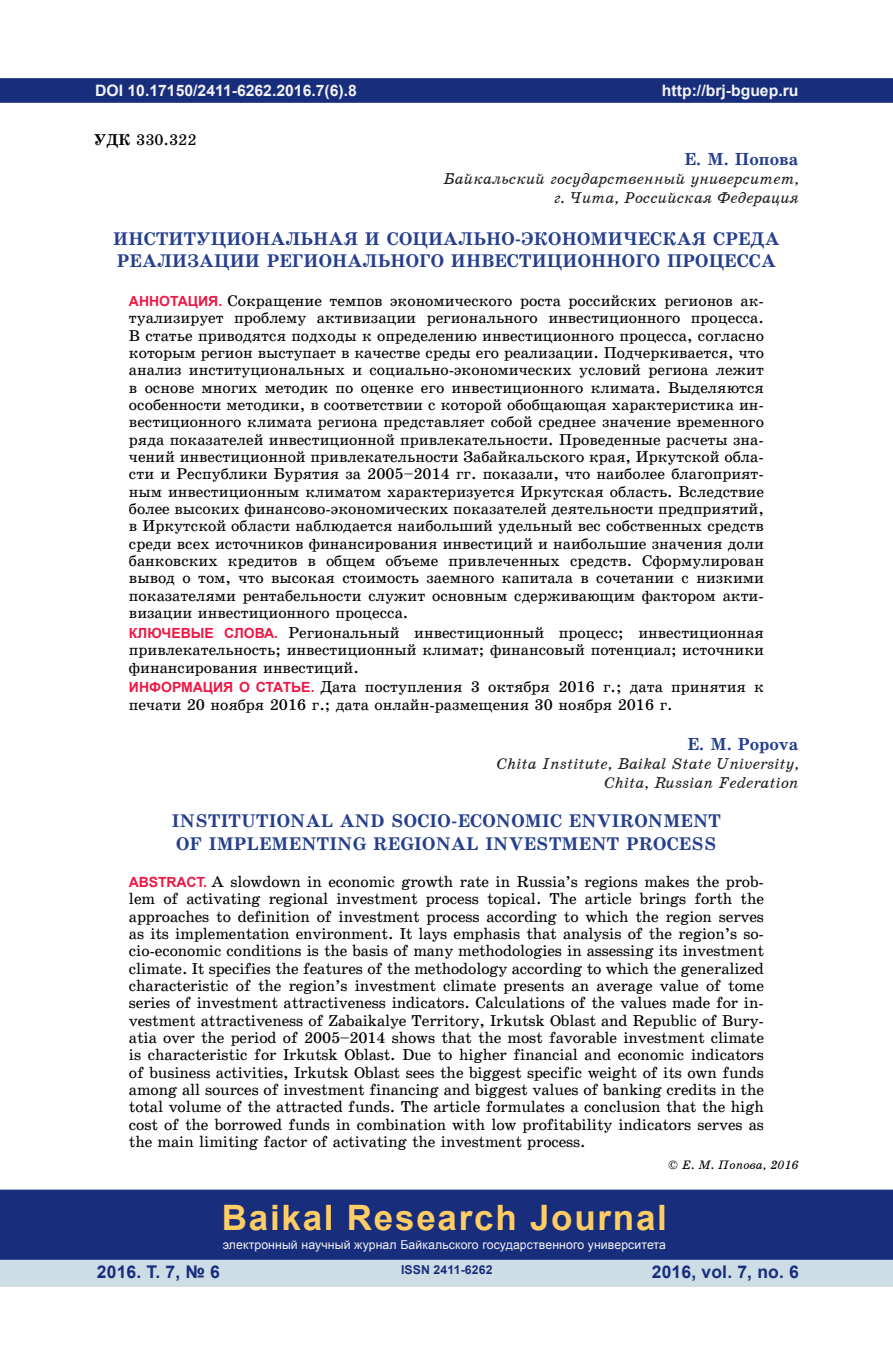
<style>
.page{position:relative;width:893px;height:1360px;background:#fff}
.page>*{position:absolute;margin:0;border:0;box-sizing:border-box;transform-origin:0 0}
.t1{font:700 35px "Arial";letter-spacing:.05em;color:#fecd64}
.t2{font:18.38px/22.2px "School Book C Bold";letter-spacing:.01em;color:#253f8e}
.t3{font:700 17.5px "Arial";letter-spacing:.01em;color:#182d7c}
.t4{font:17.5px "School Book C Bold";color:#253f8e}
.t5{font:15.75px/17.3px "School Book C";color:#000;text-align:justify}
.t6{font:15.75px/18.9px "School Book C Italic";color:#231f20;text-align:right}
.t7{font:700 15.75px "Arial";color:#f2f3f4}
.t8{font:12.25px "Arial";letter-spacing:.01em;color:#f2f3f4}
.t9{font:12.25px "School Book C Italic";color:#000}
.t10{font:700 12.25px "Arial";letter-spacing:.01em;color:#182d7c}
.s1{font-family:"School Book C Bold"}
.s2{font-family:"Arial";font-weight:700;font-size:14px;color:#ed1845}
</style>
<div class="page">
<div style="left:0;top:78px;width:893px;height:25px;background:#182d7c;border:2px solid #182d7c"></div>
<div style="left:0;top:1258px;width:893px;height:28px;background:#cddde6"></div>
<div style="left:0;top:1189px;width:893px;height:70px;background:#182d7c;border:2px solid #182d7c"></div>
<p class="t7" style="left:95px;top:79px;width:263px">DOI 10.17150/2411-6262.2016.7(6).8</p>
<p class="t5" style="left:94px;top:131px;width:104px"><span class="s1">УДК</span> 330.322</p>
<p class="t7" style="left:662px;top:79px;width:138px">http://brj-bguep.ru</p>
<p class="t4" style="left:684px;top:150px;width:116px">Е. М. Попова</p>
<p class="t6" style="left:443px;top:169px;width:357px">Байкальский государственный университет, г. Чита, Российская Федерация</p>
<p class="t2" style="left:113px;top:227px;width:668px">ИНСТИТУЦИОНАЛЬНАЯ И СОЦИАЛЬНО-ЭКОНОМИЧЕСКАЯ СРЕДА<br>РЕАЛИЗАЦИИ РЕГИОНАЛЬНОГО ИНВЕСТИЦИОННОГО ПРОЦЕССА</p>
<p class="t5" style="left:129px;top:292px;width:637px"><span class="s2">АННОТАЦИЯ.</span> Сокращение темпов экономического роста российских регионов ак&shy;туализирует проблему активизации регионального инвестиционного процесса.<br>В статье приводятся подходы к определению инвестиционного процесса, согласно которым регион выступает в качестве среды его реализации. Подчеркивается, что анализ институциональных и социально-экономических условий региона лежит в основе многих методик по оценке его инвестиционного климата. Выделяются особенности методики, в соответствии с которой обобщающая характеристика ин&shy;вестиционного климата региона представляет собой среднее значение временного ряда показателей инвестиционной привлекательности. Проведенные расчеты зна&shy;чений инвестиционной привлекательности Забайкальского края, Иркутской обла&shy;сти и Республики Бурятия за 2005–2014 гг. показали, что наиболее благоприят&shy;ным инвестиционным климатом характеризуется Иркутская область. Вследствие более высоких финансово-экономических показателей деятельности предприятий, в Иркутской области наблюдается наибольший удельный вес собственных средств среди всех источников финансирования инвестиций и наибольшие значения доли банковских кредитов в общем объеме привлеченных средств. Сформулирован вывод о том, что высокая стоимость заемного капитала в сочетании с низкими показателями рентабельности служит основным сдерживающим фактором акти&shy;визации инвестиционного процесса.</p>
<p class="t5" style="left:129px;top:624px;width:636px"><span class="s2">КЛЮЧЕВЫЕ СЛОВА.</span> Региональный инвестиционный процесс; инвестиционная привлекательность; инвестиционный климат; финансовый потенциал; источники финансирования инвестиций.</p>
<p class="t5" style="left:129px;top:678px;width:636px"><span class="s2">ИНФОРМАЦИЯ О СТАТЬЕ.</span> Дата поступления 3 октября 2016 г.; дата принятия к печати 20 ноября 2016 г.; дата онлайн-размещения 30 ноября 2016 г.</p>
<p class="t4" style="left:687px;top:734px;width:113px">E. M. Popova</p>
<p class="t6" style="left:497px;top:754px;width:303px">Chita Institute, Baikal State University,<br>Chita, Russian Federation</p>
<p class="t2" style="left:172px;top:810px;width:550px">INSTITUTIONAL AND SOCIO-ECONOMIC ENVIRONMENT<br>OF IMPLEMENTING REGIONAL INVESTMENT PROCESS</p>
<p class="t5" style="left:129px;top:873px;width:637px"><span class="s2">ABSTRACT.</span> A slowdown in economic growth rate in Russia’s regions makes the prob&shy;lem of activating regional investment process topical. The article brings forth the approaches to definition of investment process according to which the region serves as its implementation environment. It lays emphasis that analysis of the region’s so&shy;cio-economic conditions is the basis of many methodologies in assessing its investment climate. It specifies the features of the methodology according to which the generalized characteristic of the region’s investment climate presents an average value of tome series of investment attractiveness indicators. Calculations of the values made for in&shy;vestment attractiveness of Zabaikalye Territory, Irkutsk Oblast and Republic of Bury&shy;atia over the period of 2005–2014 shows that the most favorable investment climate is characteristic for Irkutsk Oblast. Due to higher financial and economic indicators of business activities, Irkutsk Oblast sees the biggest specific weight of its own funds among all sources of investment financing and biggest values of banking credits in the total volume of the attracted funds. The article formulates a conclusion that the high cost of the borrowed funds in combination with low profitability indicators serves as the main limiting factor of activating the investment process.</p>
<p class="t9" style="left:669px;top:1157px;width:132px">© Е. М. Попова, 2016</p>
<h1 class="t1" style="left:222px;top:1193px;width:447px">Baikal Research Journal</h1>
<p class="t8" style="left:223px;top:1236px;width:445px">электронный научный журнал Байкальского государственного университета</p>
<p class="t3" style="left:97px;top:1259px;width:125px">2016. Т. 7, № 6</p>
<p class="t3" style="left:652px;top:1259px;width:149px">2016, vol. 7, no. 6</p>
<p class="t10" style="left:401px;top:1261px;width:93px">ISSN 2411-6262</p>
</div>
